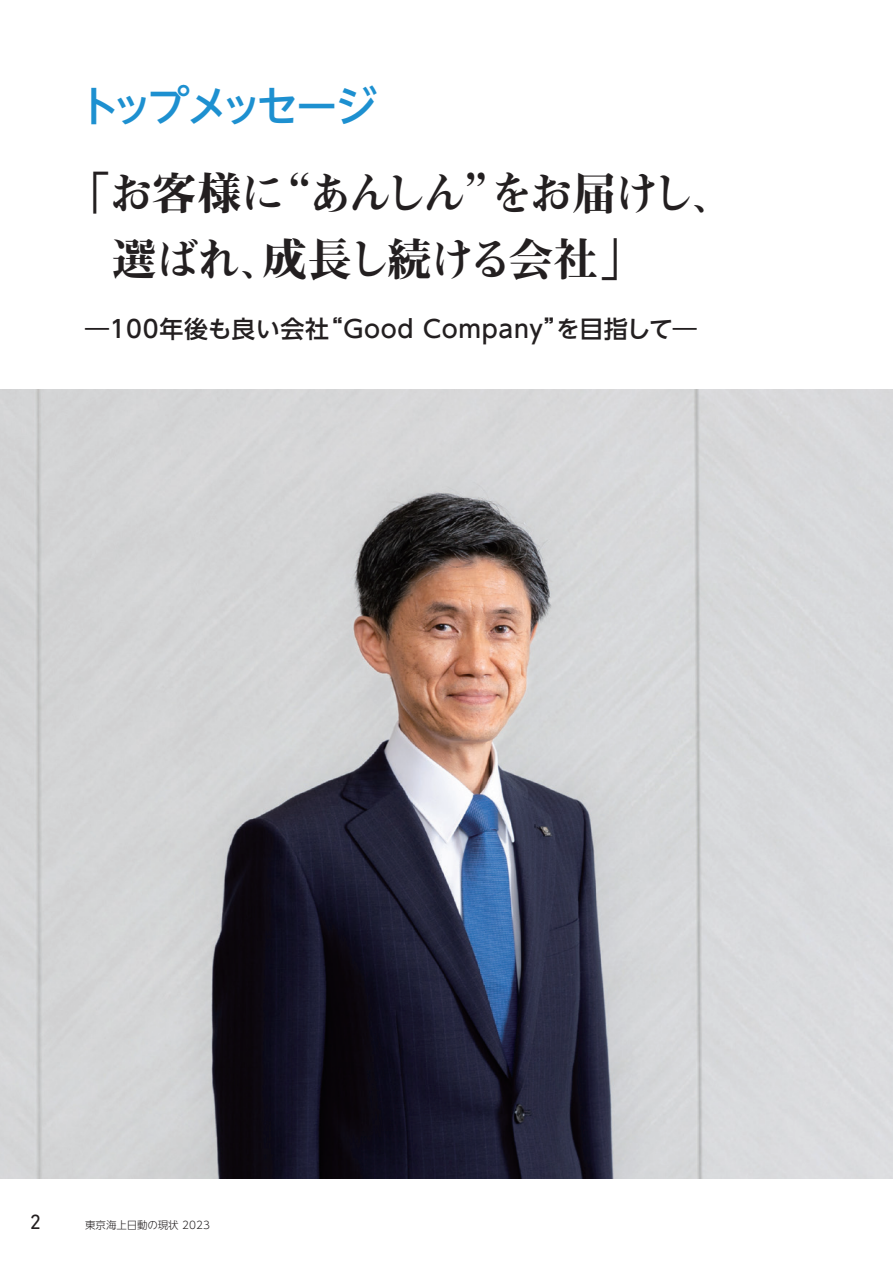
<style>
.page{position:relative;width:893px;height:1263px;background:#fff}
.page>*{position:absolute;margin:0;border:0;box-sizing:border-box;transform-origin:0 0}
.t1{font:45px/66px "Midashi Min Pro MA31";letter-spacing:-.075em;color:#231f20}
.t2{font:500 42px "UD Shin Go NT Pro";letter-spacing:-.135em;color:#1d90d0}
.t3{font:500 24px "UD Shin Go NT Pro";letter-spacing:.03em;color:#231f20}
.t4{font:21px "DIN Next LT Pro";color:#231f20}
.t5{font:300 10.5px "UD Shin Go NT Pro";color:#231f20}
</style>
<div class="page">
<img style="left:0;top:389px;width:893px;height:790px">
<p class="t2" style="left:78px;top:72px;width:300px">トップメッセージ</p>
<p class="t1" style="left:112px;top:156px;width:626px;text-indent:-47px">「お客様に“あんしん”をお届けし、選ばれ、成長し続ける会社」</p>
<p class="t3" style="left:85px;top:309px;width:613px">―100年後も良い会社“Good Company”を目指して―</p>
<p class="t4" style="left:30px;top:1209px;width:13px">2</p>
<p class="t5" style="left:85px;top:1216px;width:126px">東京海上日動の現状 2023</p>
</div>
